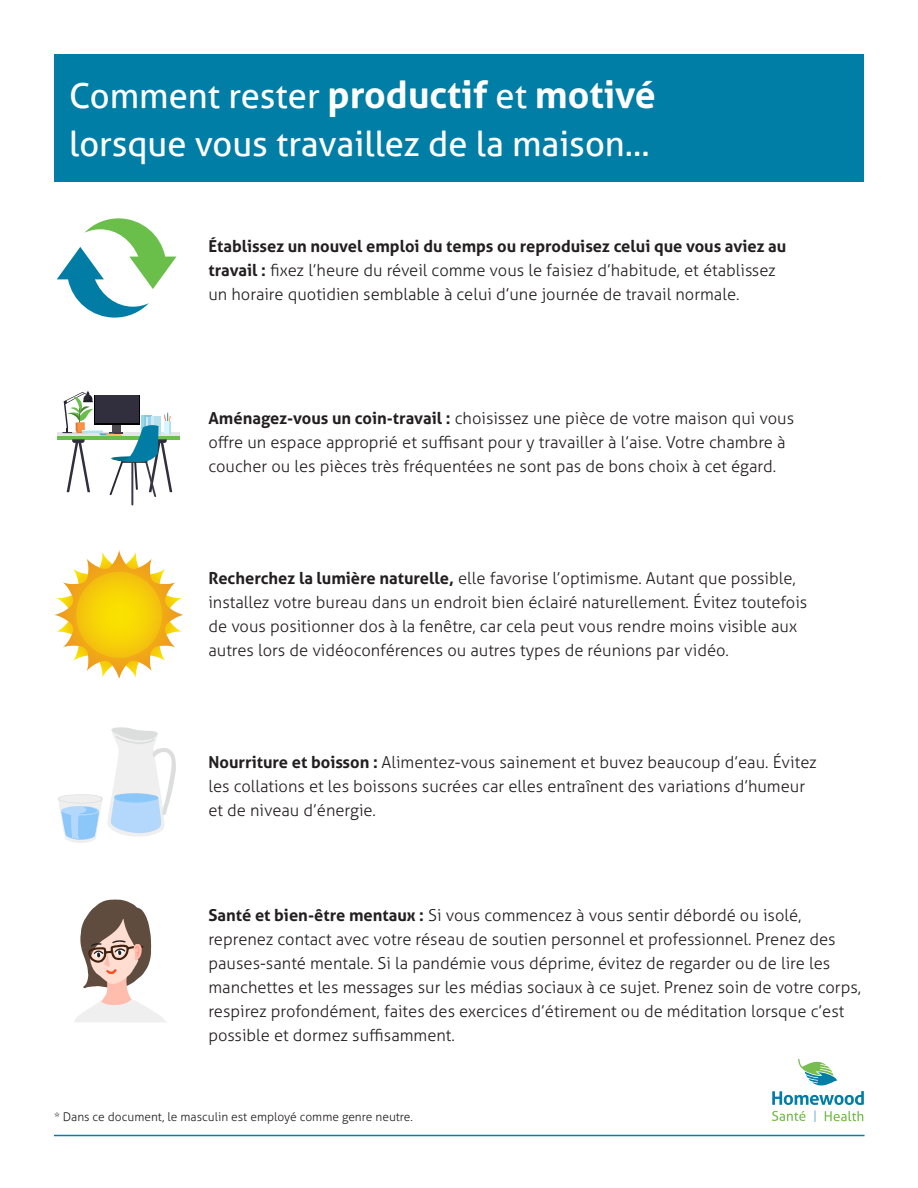
<style>
.page{position:relative;width:918px;height:1188px;background:#fff}
.page>*{position:absolute;margin:0;border:0;box-sizing:border-box;transform-origin:0 0}
.t1{font:34.5px/48px "Aller";color:#fff}
.t2{font:300 16.5px/24px "Aller";color:#231f20}
.t3{font:300 12px "Aller";color:#231f20}
.s1{font-weight:700;font-size:37.5px}
.s2{font-weight:700}
</style>
<div class="page">
<svg style="left:74px;top:899px;width:92px;height:123px"></svg>
<svg style="left:58px;top:727px;width:118px;height:116px"></svg>
<svg style="left:54px;top:550px;width:128px;height:128px"></svg>
<svg style="left:76px;top:572px;width:86px;height:86px;background:#f6ce08"></svg>
<hr style="left:57px;top:433px;width:123px;height:3px;background:#e5e5e8">
<hr style="left:57px;top:436px;width:123px;height:3px;background:#69bf4a">
<svg style="left:61px;top:391px;width:111px;height:114px"></svg>
<svg style="left:57px;top:218px;width:120px;height:100px"></svg>
<div style="left:54px;top:54px;width:810px;height:127px;background:#007ea5"></div>
<hr style="left:54px;top:1135px;width:811px;height:1px;background:#007ea5">
<svg style="left:772px;top:1058px;width:92px;height:64px"></svg>
<p class="t1" style="left:69px;top:71px;width:588px">Comment rester <span class="s1">productif</span> et <span class="s1">motivé </span>lorsque vous travaillez de la maison...</p>
<p class="t2" style="left:208px;top:234px;width:579px"><span class="s2">Établissez un nouvel emploi du temps ou reproduisez celui que vous aviez au travail :</span> fixez l’heure du réveil comme vous le faisiez d’habitude, et établissez un horaire quotidien semblable à celui d’une journée de travail normale.</p>
<p class="t2" style="left:208px;top:406px;width:587px"><span class="s2">Aménagez-vous un coin-travail :</span> choisissez une pièce de votre maison qui vous offre un espace approprié et suffisant pour y travailler à l’aise. Votre chambre à coucher ou les pièces très fréquentées ne sont pas de bons choix à cet égard.</p>
<p class="t2" style="left:208px;top:566px;width:600px"><span class="s2">Recherchez la lumière naturelle,</span> elle favorise l’optimisme. Autant que possible, installez votre bureau dans un endroit bien éclairé naturellement. Évitez toutefois de vous positionner dos à la fenêtre, car cela peut vous rendre moins visible aux autres lors de vidéoconférences ou autres types de réunions par vidéo.</p>
<p class="t2" style="left:208px;top:750px;width:610px"><span class="s2">Nourriture et boisson :</span> Alimentez-vous sainement et buvez beaucoup d’eau. Évitez les collations et les boissons sucrées car elles entraînent des variations d’humeur et de niveau d’énergie.</p>
<p class="t2" style="left:208px;top:903px;width:654px"><span class="s2">Santé et bien-être mentaux :</span> Si vous commencez à vous sentir débordé ou isolé, reprenez contact avec votre réseau de soutien personnel et professionnel. Prenez des pauses-santé mentale. Si la pandémie vous déprime, évitez de regarder ou de lire les manchettes et les messages sur les médias sociaux à ce sujet. Prenez soin de votre corps, respirez profondément, faites des exercices d’étirement ou de méditation lorsque c’est possible et dormez suffisamment.</p>
<p class="t3" style="left:54px;top:1109px;width:360px">* Dans ce document, le masculin est employé comme genre neutre.</p>
</div>
